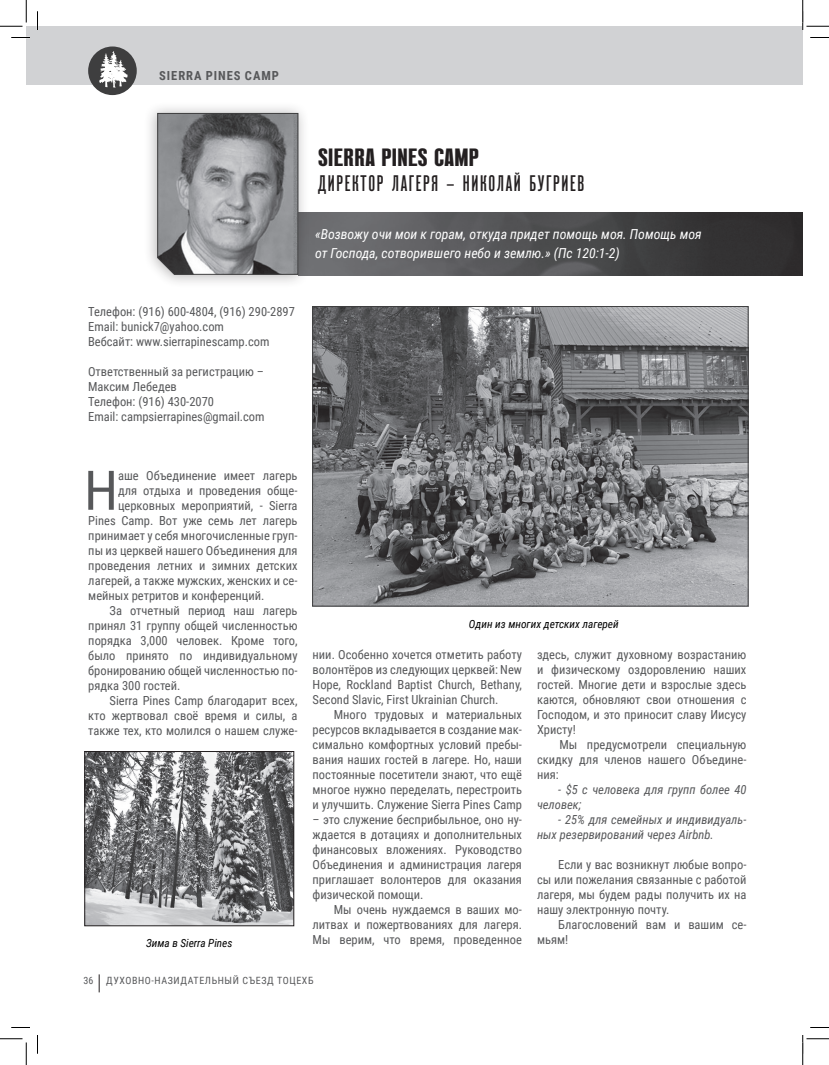
<style>
.page{position:relative;width:829px;height:1065px;background:#fff}
.page>*{position:absolute;margin:0;border:0;box-sizing:border-box;transform-origin:0 0}
.t1{font:54.75px "Roboto Condensed";color:#57585a}
.t2{font:25px "Reforma Grotesk Bold C";letter-spacing:.015em;color:#231f20}
.t3{font:22.5px "Reforma Grotesk Medium C";letter-spacing:.075em;color:#231f20}
.t4{font:italic 13.75px/18.8px "Roboto Condensed";color:#fff}
.t5{font:12.5px/15px "Roboto Condensed";color:#57585a;text-align:justify}
.t6{font:italic 12.5px/15px "Roboto Condensed";color:#57585a}
.t7{font:700 12.5px "Roboto Condensed";letter-spacing:.075em;color:#57585a}
.t8{font:italic 11.25px "Roboto Condensed";color:#000}
.t9{font:10px "Roboto Condensed";letter-spacing:.06em;color:#57585a}
</style>
<div class="page">
<div style="left:26px;top:26px;width:776px;height:58px;background:#d1d2d4"></div>
<img style="left:310px;top:213px;width:492px;height:63px">
<div style="left:143px;top:102px;width:167px;height:187px;background:#231f20;opacity:.32"></div>
<svg style="left:157px;top:113px;width:141px;height:162px"></svg>
<img style="left:314px;top:308px;width:432px;height:296px">
<div style="left:312px;top:306px;width:436px;height:300px;border:1px solid #3e3e3f"></div>
<img style="left:87px;top:753px;width:205px;height:171px">
<div style="left:85px;top:751px;width:209px;height:175px;border:1px solid #231f20"></div>
<div style="left:88px;top:47px;width:49px;height:48px;background:#3e3e3f;border-radius:50%"></div>
<svg style="left:99px;top:51px;width:29px;height:37px"></svg>
<svg style="left:99px;top:974px;width:1px;height:18px"></svg>
<svg style="left:11px;top:37px;width:19px;height:1px"></svg>
<svg style="left:810px;top:37px;width:19px;height:1px"></svg>
<svg style="left:11px;top:1027px;width:19px;height:1px"></svg>
<svg style="left:810px;top:1027px;width:19px;height:1px"></svg>
<svg style="left:37px;top:11px;width:1px;height:19px"></svg>
<svg style="left:37px;top:1035px;width:1px;height:19px"></svg>
<svg style="left:0;top:0;width:27px;height:27px"></svg>
<svg style="left:0;top:1039px;width:27px;height:26px"></svg>
<svg style="left:802px;top:0;width:27px;height:30px"></svg>
<svg style="left:802px;top:1035px;width:27px;height:30px"></svg>
<p class="t7" style="left:159px;top:66px;width:121px">SIERRA PINES CAMP</p>
<p class="t5" style="left:88px;top:304px;width:208px;text-align:left">Телефон: (916) 600-4804, (916) 290-2897<br>Email: bunick7@yahoo.com<br>Вебсайт: www.sierrapinescamp.com</p>
<p class="t5" style="left:88px;top:364px;width:178px;text-align:left">Ответственный за регистрацию –<br>Максим Лебедев<br>Телефон: (916) 430-2070<br>Email: campsierrapines@gmail.com</p>
<h2 class="t2" style="left:318px;top:144px;width:162px">SIERRA PINES CAMP</h2>
<h3 class="t3" style="left:318px;top:172px;width:267px">ДИРЕКТОР ЛАГЕРЯ – НИКОЛАЙ БУГРИЕВ</h3>
<p class="t4" style="left:315px;top:224px;width:388px">«Возвожу очи мои к горам, откуда придет помощь моя. Помощь моя от Господа, сотворившего небо и землю.» (Пс 120:1-2)</p>
<h1 class="t1" style="left:84px;top:452px;width:35px">Н</h1>
<p class="t5" style="left:118px;top:467px;width:181px">аше Объединение имеет лагерь</p>
<p class="t5" style="left:118px;top:482px;width:181px">для отдыха и проведения обще-</p>
<p class="t5" style="left:118px;top:497px;width:181px">церковных мероприятий, - Sierra</p>
<p class="t5" style="left:88px;top:512px;width:211px">Pines Camp. Вот уже семь лет лагерь</p>
<p class="t5" style="left:88px;top:527px;width:211px">принимает у себя многочисленные груп-</p>
<p class="t5" style="left:88px;top:542px;width:211px">пы из церквей нашего Объединения для</p>
<p class="t5" style="left:88px;top:557px;width:211px">проведения летних и зимних детских</p>
<p class="t5" style="left:88px;top:572px;width:211px">лагерей, а также мужских, женских и се-</p>
<p class="t5" style="left:88px;top:587px;width:178px">мейных ретритов и конференций.</p>
<p class="t5" style="left:110px;top:602px;width:189px">За отчетный период наш лагерь</p>
<p class="t5" style="left:88px;top:617px;width:211px">принял 31 группу общей численностью</p>
<p class="t5" style="left:88px;top:632px;width:211px">порядка 3,000 человек. Кроме того,</p>
<p class="t5" style="left:88px;top:647px;width:211px">было принято по индивидуальному</p>
<p class="t5" style="left:88px;top:662px;width:211px">бронированию общей численностью по-</p>
<p class="t5" style="left:88px;top:677px;width:94px">рядка 300 гостей.</p>
<p class="t5" style="left:110px;top:692px;width:189px">Sierra Pines Camp благодарит всех,</p>
<p class="t5" style="left:88px;top:707px;width:211px">кто жертвовал своё время и силы, а</p>
<p class="t5" style="left:88px;top:722px;width:211px">также тех, кто молился о нашем служе-</p>
<p class="t8" style="left:146px;top:935px;width:88px">Зима в Sierra Pines</p>
<p class="t8" style="left:469px;top:616px;width:151px">Один из многих детских лагерей</p>
<p class="t5" style="left:312px;top:647px;width:211px">нии. Особенно хочется отметить работу волонтёров из следующих церквей: New Hope, Rockland Baptist Church, Bethany, Second Slavic, First Ukrainian Church.</p>
<p class="t5" style="left:312px;top:707px;width:211px;text-indent:21px">Много трудовых и материальных ресурсов вкладывается в создание мак&shy;симально комфортных условий пребы&shy;вания наших гостей в лагере. Но, наши постоянные посетители знают, что ещё многое нужно переделать, перестроить и улучшить. Служение Sierra Pines Camp</p>
<p class="t5" style="left:312px;top:812px;width:211px">– это служение бесприбыльное, оно ну&shy;ждается в дотациях и дополнительных финансовых вложениях. Руководство Объединения и администрация лагеря приглашает волонтеров для оказания физической помощи.</p>
<p class="t5" style="left:312px;top:902px;width:211px;text-indent:21px">Мы очень нуждаемся в ваших мо&shy;литвах и пожертвованиях для лагеря.<br>Мы верим, что время, проведенное</p>
<p class="t5" style="left:537px;top:647px;width:211px">здесь, служит духовному возрастанию и физическому оздоровлению наших гостей. Многие дети и взрослые здесь каются, обновляют свои отношения с Господом, и это приносит славу Иисусу Христу!</p>
<p class="t5" style="left:537px;top:737px;width:211px;text-indent:22px">Мы предусмотрели специальную скидку для членов нашего Объедине&shy;ния:</p>
<p class="t6" style="left:537px;top:782px;width:211px;text-indent:21px">- $5 с человека для групп более 40 человек;</p>
<p class="t6" style="left:537px;top:812px;width:211px;text-indent:21px">- 25% для семейных и индивидуаль&shy;ных резервирований через Airbnb.</p>
<p class="t5" style="left:537px;top:857px;width:211px;text-indent:21px">Если у вас возникнут любые вопро&shy;сы или пожелания связанные с работой лагеря, мы будем рады получить их на нашу электронную почту.</p>
<p class="t5" style="left:537px;top:917px;width:211px;text-indent:21px">Благословений вам и вашим се&shy;мьям!</p>
<p class="t9" style="left:84px;top:973px;width:11px">36</p>
<p class="t9" style="left:106px;top:973px;width:209px">ДУХОВНО-НАЗИДАТЕЛЬНЫЙ СЪЕЗД ТОЦЕХБ</p>
</div>
